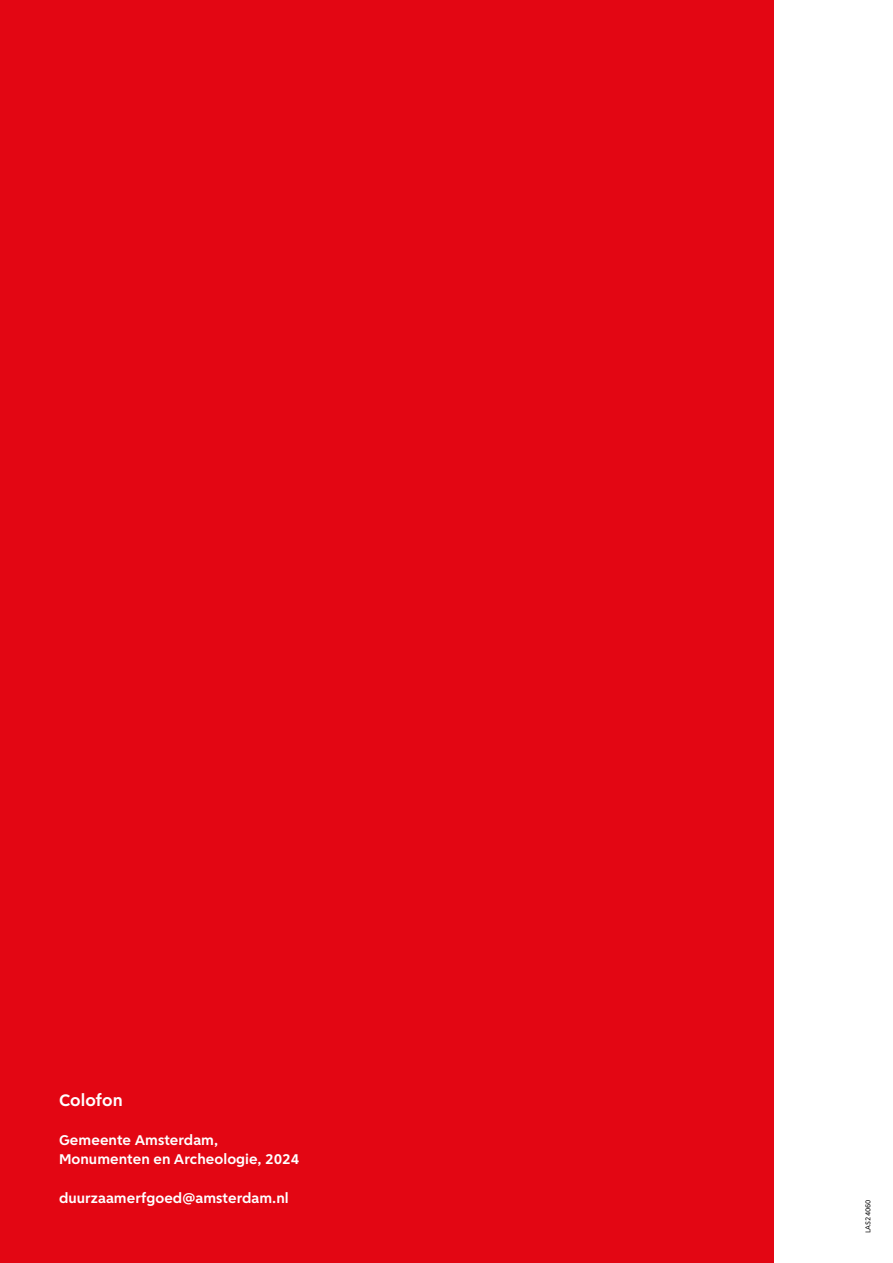
<style>
.page{position:relative;width:893px;height:1263px;background:#fff}
.page>*{position:absolute;margin:0;border:0;box-sizing:border-box;transform-origin:0 0}
.paragraafkop_1_2{font:700 17.7px "Amsterdam Sans";color:#fff}
.subparagraafkop_1_2_3{font:700 15px "Amsterdam Sans";color:#fff}
.t1{font:7.5px "Amsterdam Sans";color:#000}
</style>
<div class="page">
<div style="left:0;top:0;width:774px;height:1263px;background:#e30613"></div>
<h2 class="paragraafkop_1_2" style="left:59px;top:1090px;width:65px">Colofon</h2>
<p class="subparagraafkop_1_2_3" style="left:59px;top:1131px;width:161px">Gemeente Amsterdam,</p>
<p class="subparagraafkop_1_2_3" style="left:59px;top:1151px;width:242px">Monumenten en Archeologie, 2024</p>
<p class="subparagraafkop_1_2_3" style="left:59px;top:1190px;width:231px">duurzaamerfgoed@amsterdam.nl</p>
<p class="t1" style="left:864px;top:1233px;width:35px;rotate:-90deg">LAS24060</p>
</div>
